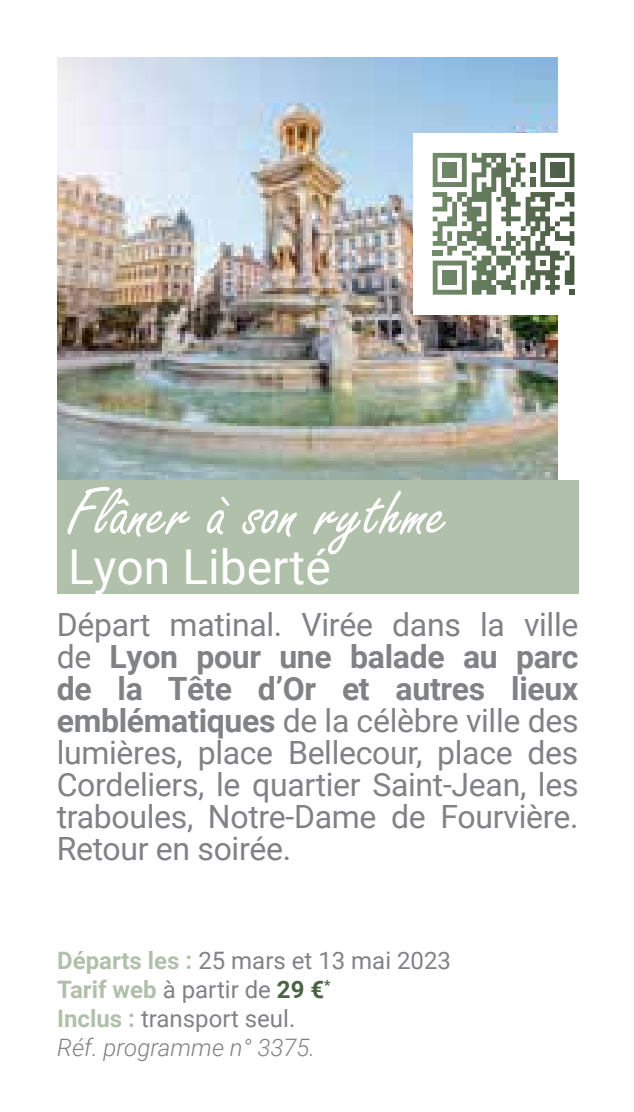
<style>
.page{position:relative;width:634px;height:1112px;background:#fff}
.page>*{position:absolute;margin:0;border:0;box-sizing:border-box;transform-origin:0 0}
.t1{font:72px "Freestyle Script";color:#fff}
.t2{font:48px "Roboto";color:#fff}
.t3{font:32px/32px "Roboto";letter-spacing:-.01em;color:#808285;text-align:justify}
.t4{font:24px/28.8px "Roboto";color:#808285}
.s1{font-weight:700}
.s2{font-weight:700;color:#b1c0ab}
.s3{font-weight:700;color:#486442}
.s4{font-weight:300;font-style:italic}
</style>
<div class="page">
<img style="left:57px;top:57px;width:501px;height:423px">
<div style="left:57px;top:480px;width:521px;height:114px;background:#b1c0ab"></div>
<div style="left:413px;top:133px;width:181px;height:181px;background:#fff"></div>
<svg style="left:433px;top:153px;width:141px;height:142px"></svg>
<div style="left:442px;top:163px;width:15px;height:14px;background:#6e8666"></div>
<div style="left:550px;top:163px;width:14px;height:14px;background:#4e6048"></div>
<div style="left:442px;top:270px;width:15px;height:15px;background:#6e8666"></div>
<h1 class="t1" style="left:68px;top:474px;width:382px">Flâner à son rythme</h1>
<h2 class="t2" style="left:68px;top:532px;width:264px">Lyon Liberté</h2>
<p class="t3" style="left:57px;top:607px;width:523px">Départ matinal. Virée dans la ville de <span class="s1">Lyon pour une balade au parc de la Tête d’Or et autres lieux emblématiques</span> de la célèbre ville des lumières, place Bellecour, place des Cordeliers, le quartier Saint-Jean, les traboules, Notre-Dame de Fourvière.<br>Retour en soirée.</p>
<p class="t4" style="left:57px;top:945px;width:395px"><span class="s2">Départs les :</span> 25 mars et 13 mai 2023<br><span class="s2">Tarif web</span> à partir de <span class="s3">29 €</span><sup>*<br></sup><span class="s2">Inclus :</span> transport seul.<br><span class="s4">Réf. programme n° 3375.</span></p>
</div>
